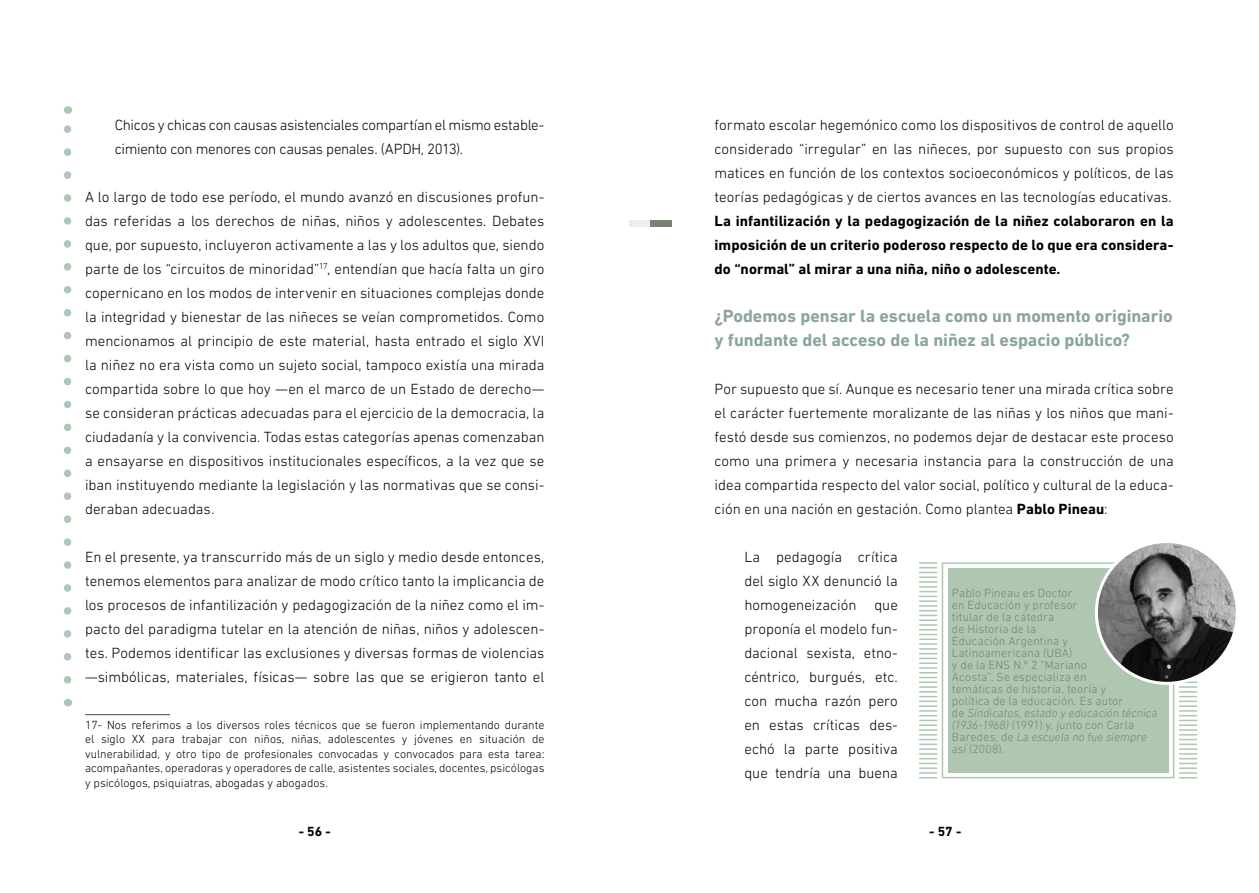
<style>
.page{position:relative;width:1259px;height:893px;background:#fff}
.page>*{position:absolute;margin:0;border:0;box-sizing:border-box;transform-origin:0 0}
.t1{font:700 18px/24px "DIN Next LT Pro";color:#8ba697}
.t2{font:300 15px/24px "DIN Next LT Pro";color:#000;text-align:justify}
.t3{font:700 15px/24px "DIN Next LT Pro";letter-spacing:.005em;color:#000;text-align:justify}
.t4{font:300 15px/24px "DIN Next LT Pro";letter-spacing:-.02em;color:#000}
.t5{font:700 13.5px "DIN Next LT Pro";color:#000}
.t6{font:300 12px/14.4px "DIN Next LT Pro";color:#000;text-align:justify}
.t7{font:300 12px/12px "DIN Next LT Pro";letter-spacing:.01em;color:#778273}
.s1{font-weight:700}
.s2{font-style:italic}
</style>
<div class="page">
<svg style="left:64px;top:125px;width:7px;height:555px"></svg>
<hr style="left:85px;top:714px;width:85px;height:1px;background:#4a4a49">
<div style="left:941px;top:562px;width:233px;height:216px;border:2px solid #afc7b1"></div>
<svg style="left:1179px;top:686px;width:18px;height:92px"></svg>
<svg style="left:919px;top:562px;width:18px;height:216px"></svg>
<div style="left:947px;top:568px;width:221px;height:204px;background:#afc7b1"></div>
<img style="left:1096px;top:544px;width:138px;height:139px">
<div style="left:1095px;top:540px;width:143px;height:145px;border:3px solid #fff;border-radius:50%"></div>
<div style="left:629px;top:220px;width:43px;height:6px;background:#eaedf1"></div>
<div style="left:651px;top:220px;width:21px;height:6px;background:#778273"></div>
<p class="t4" style="left:115px;top:113px;width:431px">Chicos y chicas con causas asistenciales compartían el mismo estable&shy;cimiento con menores con causas penales. (APDH, 2013).</p>
<p class="t2" style="left:85px;top:185px;width:461px">A lo largo de todo ese período, el mundo avanzó en discusiones profun&shy;das referidas a los derechos de niñas, niños y adolescentes. Debates que, por supuesto, incluyeron activamente a las y los adultos que, siendo parte de los “circuitos de minoridad”<sup>17</sup>, entendían que hacía falta un giro copernicano en los modos de intervenir en situaciones complejas donde la integridad y bienestar de las niñeces se veían comprometidos. Como mencionamos al principio de este material, hasta entrado el siglo XVI la niñez no era vista como un sujeto social, tampoco existía una mirada compartida sobre lo que hoy —en el marco de un Estado de derecho— se consideran prácticas adecuadas para el ejercicio de la democracia, la ciudadanía y la convivencia. Todas estas categorías apenas comenzaban a ensayarse en dispositivos institucionales específicos, a la vez que se iban instituyendo mediante la legislación y las normativas que se consi&shy;deraban adecuadas.</p>
<p class="t2" style="left:85px;top:545px;width:461px">En el presente, ya transcurrido más de un siglo y medio desde entonces, tenemos elementos para analizar de modo crítico tanto la implicancia de los procesos de infantilización y pedagogización de la niñez como el im&shy;pacto del paradigma tutelar en la atención de niñas, niños y adolescen&shy;tes. Podemos identificar las exclusiones y diversas formas de violencias —simbólicas, materiales, físicas— sobre las que se erigieron tanto el</p>
<p class="t6" style="left:85px;top:718px;width:461px">17- Nos referimos a los diversos roles técnicos que se fueron implementando durante el siglo XX para trabajar con niños, niñas, adolescentes y jóvenes en situación de vulnerabilidad, y otro tipo de profesionales convocadas y convocados para esta tarea: acompañantes, operadoras y operadores de calle, asistentes sociales, docentes, psicólogas y psicólogos, psiquiatras, abogadas y abogados.</p>
<p class="t2" style="left:714px;top:113px;width:461px">formato escolar hegemónico como los dispositivos de control de aquello considerado “irregular” en las niñeces, por supuesto con sus propios matices en función de los contextos socioeconómicos y políticos, de las teorías pedagógicas y de ciertos avances en las tecnologías educativas.</p>
<p class="t3" style="left:714px;top:209px;width:461px">La infantilización y la pedagogización de la niñez colaboraron en la imposición de un criterio poderoso respecto de lo que era considera&shy;do “normal” al mirar a una niña, niño o adolescente.</p>
<p class="t1" style="left:714px;top:304px;width:460px">¿Podemos pensar la escuela como un momento originario y fundante del acceso de la niñez al espacio público?</p>
<p class="t2" style="left:714px;top:377px;width:461px">Por supuesto que sí. Aunque es necesario tener una mirada crítica sobre el carácter fuertemente moralizante de las niñas y los niños que mani&shy;festó desde sus comienzos, no podemos dejar de destacar este proceso como una primera y necesaria instancia para la construcción de una idea compartida respecto del valor social, político y cultural de la educa&shy;ción en una nación en gestación. Como plantea <span class="s1">Pablo Pineau</span>:</p>
<p class="t2" style="left:744px;top:545px;width:155px">La pedagogía crítica del siglo XX denunció la homogeneización que proponía el modelo fun&shy;dacional sexista, etno&shy;céntrico, burgués, etc. con mucha razón pero en estas críticas des&shy;echó la parte positiva que tendría una buena</p>
<p class="t7" style="left:952px;top:587px;width:207px">Pablo Pineau es Doctor<br>en Educación y profesor<br>titular de la cátedra<br>de Historia de la<br>Educación Argentina y<br>Latinoamericana (UBA)<br>y de la ENS N.º 2 “Mariano<br>Acosta”. Se especializa en<br>temáticas de historia, teoría y<br>política de la educación. Es autor<br>de <span class="s2">Sindicatos, estado y educación técnica (1936-1968)</span> (1991) y, junto con Carla<br>Baredes, de <span class="s2">La escuela no fue siempre así</span> (2008).</p>
<p class="t5" style="left:299px;top:823px;width:33px">- 56 -</p>
<p class="t5" style="left:929px;top:823px;width:33px">- 57 -</p>
</div>
